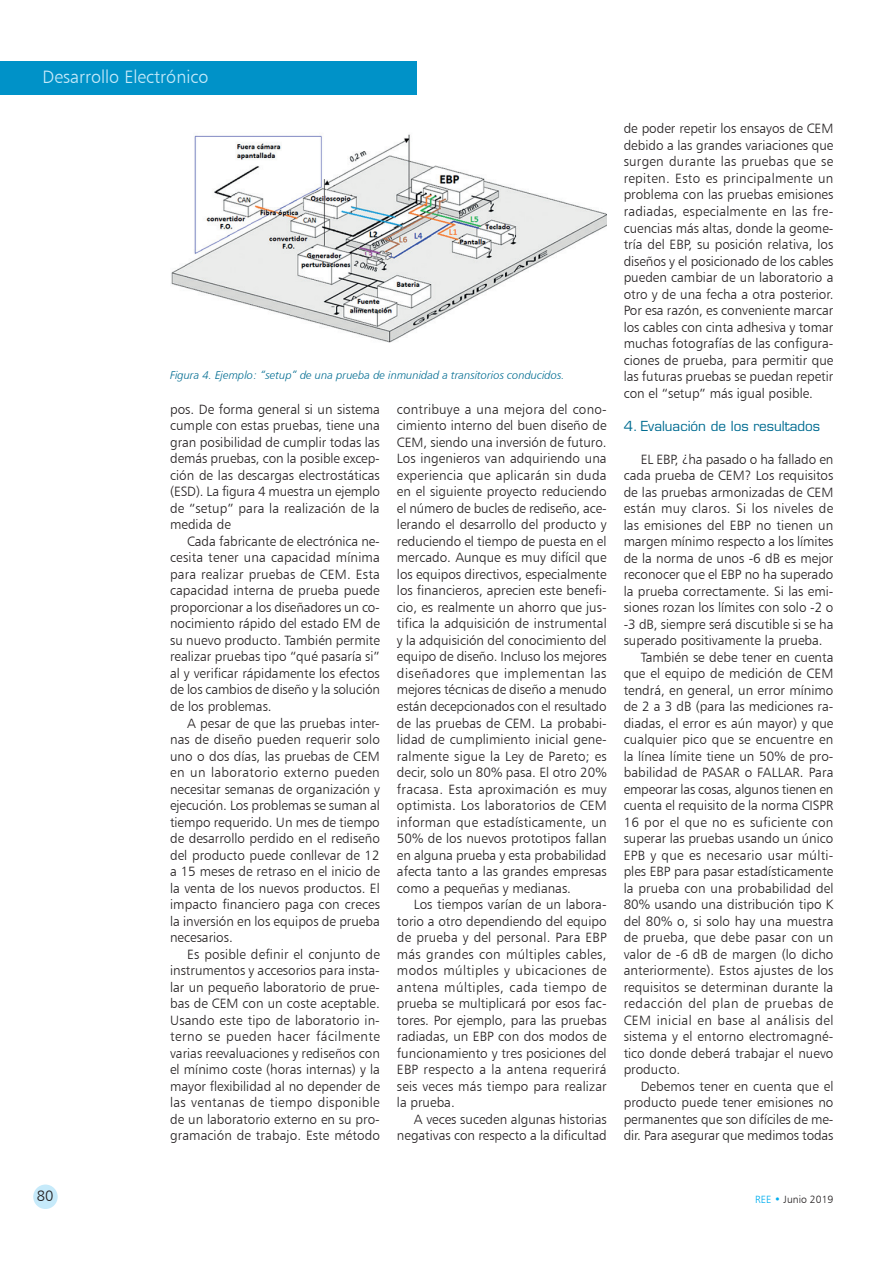
<style>
.page{position:relative;width:893px;height:1263px;background:#fff}
.page>*{position:absolute;margin:0;border:0;box-sizing:border-box;transform-origin:0 0}
.t1{font:18px "Humanist 777 BT Light B";color:#c6eafa}
.t2{font:15px "Humanist 777 BT Light B";color:#231f20}
.TEXTO_ARTICULO{font:13.5px/16.5px "Humanist 777 BT Light B";color:#231f20;text-align:justify}
.t3{font:13.5px "Eurostile";color:#006c91}
.AUTOR_ARTICULO{font:11.25px "Humanist 777 BT Light Italic B";color:#006c91}
.t4{font:10.5px "Humanist 777 BT Light B";color:#231f20}
.s1{color:#00aeef}
</style>
<div class="page">
<div style="left:33px;top:1184px;width:25px;height:25px;background:#c6eafa;border-radius:50%"></div>
<div style="left:0;top:61px;width:417px;height:33px;background:#0092c8"></div>
<img style="left:171px;top:134px;width:436px;height:209px">
<h1 class="t1" style="left:43px;top:65px;width:167px">Desarrollo Electrónico</h1>
<p class="AUTOR_ARTICULO" style="left:170px;top:368px;width:396px">Figura 4. Ejemplo: “setup” de una prueba de inmunidad a transitorios conducidos.</p>
<p class="TEXTO_ARTICULO" style="left:170px;top:401px;width:211px">pos. De forma general si un sistema cumple con estas pruebas, tiene una gran posibilidad de cumplir todas las demás pruebas, con la posible excep&shy;ción de las descargas electrostáticas (ESD). La figura 4 muestra un ejemplo de “setup” para la realización de la medida de</p>
<p class="TEXTO_ARTICULO" style="left:170px;top:533px;width:211px;text-indent:17px">Cada fabricante de electrónica ne&shy;cesita tener una capacidad mínima para realizar pruebas de CEM. Esta capacidad interna de prueba puede proporcionar a los diseñadores un co&shy;nocimiento rápido del estado EM de su nuevo producto. También permite realizar pruebas tipo “qué pasaría si” al y verificar rápidamente los efectos de los cambios de diseño y la solución de los problemas.</p>
<p class="TEXTO_ARTICULO" style="left:170px;top:714px;width:211px;text-indent:17px">A pesar de que las pruebas inter&shy;nas de diseño pueden requerir solo uno o dos días, las pruebas de CEM en un laboratorio externo pueden necesitar semanas de organización y ejecución. Los problemas se suman al tiempo requerido. Un mes de tiempo de desarrollo perdido en el rediseño del producto puede conllevar de 12 a 15 meses de retraso en el inicio de la venta de los nuevos productos. El impacto financiero paga con creces la inversión en los equipos de prueba necesarios.</p>
<p class="TEXTO_ARTICULO" style="left:170px;top:945px;width:211px;text-indent:17px">Es posible definir el conjunto de instrumentos y accesorios para insta&shy;lar un pequeño laboratorio de prue&shy;bas de CEM con un coste aceptable.<br>Usando este tipo de laboratorio in&shy;terno se pueden hacer fácilmente varias reevaluaciones y rediseños con el mínimo coste (horas internas) y la mayor flexibilidad al no depender de las ventanas de tiempo disponible de un laboratorio externo en su pro&shy;gramación de trabajo. Este método</p>
<p class="TEXTO_ARTICULO" style="left:397px;top:401px;width:211px">contribuye a una mejora del cono&shy;cimiento interno del buen diseño de CEM, siendo una inversión de futuro.<br>Los ingenieros van adquiriendo una experiencia que aplicarán sin duda en el siguiente proyecto reduciendo el número de bucles de rediseño, ace&shy;lerando el desarrollo del producto y reduciendo el tiempo de puesta en el mercado. Aunque es muy difícil que los equipos directivos, especialmente los financieros, aprecien este benefi&shy;cio, es realmente un ahorro que jus&shy;tifica la adquisición de instrumental y la adquisición del conocimiento del equipo de diseño. Incluso los mejores diseñadores que implementan las mejores técnicas de diseño a menudo están decepcionados con el resultado de las pruebas de CEM. La probabi&shy;lidad de cumplimiento inicial gene&shy;ralmente sigue la Ley de Pareto; es decir, solo un 80% pasa. El otro 20% fracasa. Esta aproximación es muy optimista. Los laboratorios de CEM informan que estadísticamente, un 50% de los nuevos prototipos fallan en alguna prueba y esta probabilidad afecta tanto a las grandes empresas como a pequeñas y medianas.</p>
<p class="TEXTO_ARTICULO" style="left:397px;top:896px;width:211px;text-indent:17px">Los tiempos varían de un labora&shy;torio a otro dependiendo del equipo de prueba y del personal. Para EBP más grandes con múltiples cables, modos múltiples y ubicaciones de antena múltiples, cada tiempo de prueba se multiplicará por esos fac&shy;tores. Por ejemplo, para las pruebas radiadas, un EBP con dos modos de funcionamiento y tres posiciones del EBP respecto a la antena requerirá seis veces más tiempo para realizar la prueba.</p>
<p class="TEXTO_ARTICULO" style="left:397px;top:1110px;width:211px;text-align:right">A veces suceden algunas historias negativas con respecto a la dificultad</p>
<p class="TEXTO_ARTICULO" style="left:624px;top:120px;width:211px">de poder repetir los ensayos de CEM debido a las grandes variaciones que surgen durante las pruebas que se repiten. Esto es principalmente un problema con las pruebas emisiones radiadas, especialmente en las fre&shy;cuencias más altas, donde la geome&shy;tría del EBP, su posición relativa, los diseños y el posicionado de los cables pueden cambiar de un laboratorio a otro y de una fecha a otra posterior.<br>Por esa razón, es conveniente marcar los cables con cinta adhesiva y tomar muchas fotografías de las configura&shy;ciones de prueba, para permitir que las futuras pruebas se puedan repetir con el “setup” más igual posible.</p>
<p class="t3" style="left:624px;top:417px;width:198px">4. Evaluación de los resultados</p>
<p class="TEXTO_ARTICULO" style="left:624px;top:450px;width:211px;text-indent:17px">EL EBP, ¿ha pasado o ha fallado en cada prueba de CEM? Los requisitos de las pruebas armonizadas de CEM están muy claros. Si los niveles de las emisiones del EBP no tienen un margen mínimo respecto a los límites de la norma de unos -6 dB es mejor reconocer que el EBP no ha superado la prueba correctamente. Si las emi&shy;siones rozan los límites con solo -2 o -3 dB, siempre será discutible si se ha superado positivamente la prueba.</p>
<p class="TEXTO_ARTICULO" style="left:624px;top:648px;width:211px;text-indent:17px">También se debe tener en cuenta que el equipo de medición de CEM tendrá, en general, un error mínimo de 2 a 3 dB (para las mediciones ra&shy;diadas, el error es aún mayor) y que cualquier pico que se encuentre en la línea límite tiene un 50% de pro&shy;babilidad de PASAR o FALLAR. Para empeorar las cosas, algunos tienen en cuenta el requisito de la norma CISPR 16 por el que no es suficiente con superar las pruebas usando un único EPB y que es necesario usar múlti&shy;ples EBP para pasar estadísticamente la prueba con una probabilidad del 80% usando una distribución tipo K del 80% o, si solo hay una muestra de prueba, que debe pasar con un valor de -6 dB de margen (lo dicho anteriormente). Estos ajustes de los requisitos se determinan durante la redacción del plan de pruebas de CEM inicial en base al análisis del sistema y el entorno electromagné&shy;tico donde deberá trabajar el nuevo producto.</p>
<p class="TEXTO_ARTICULO" style="left:624px;top:1077px;width:211px;text-indent:17px">Debemos tener en cuenta que el producto puede tener emisiones no permanentes que son difíciles de me&shy;dir. Para asegurar que medimos todas</p>
<p class="t2" style="left:37px;top:1186px;width:18px">80</p>
<p class="t4" style="left:755px;top:1193px;width:80px"><span class="s1">REE •</span> Junio 2019</p>
</div>
